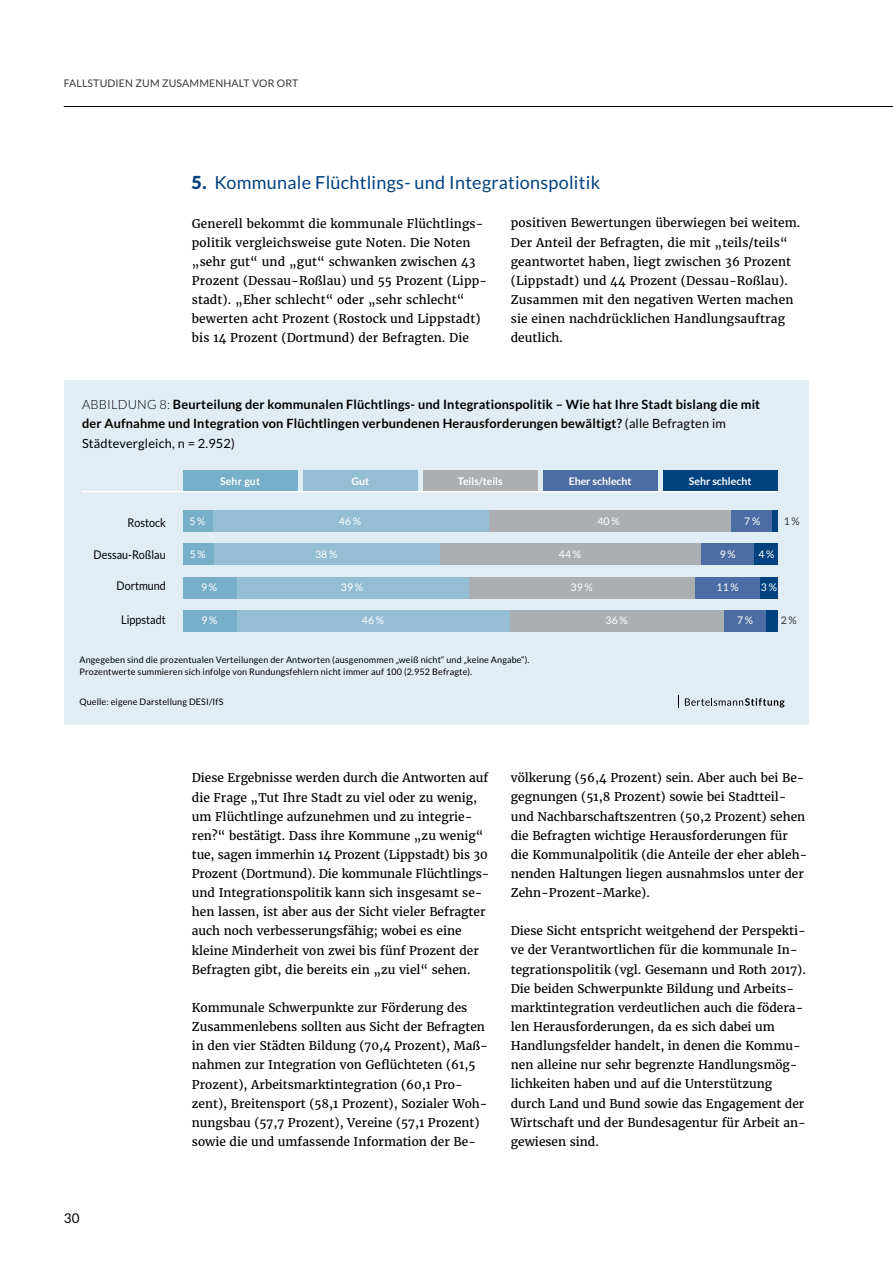
<style>
.page{position:relative;width:893px;height:1263px;background:#fff}
.page>*{position:absolute;margin:0;border:0;box-sizing:border-box;transform-origin:0 0}
.t1{font:18px "Lato";letter-spacing:.015em;color:#004180}
.t2{font:13.5px "Lato";color:#000}
.t3{font:700 12.75px/19.2px "Lato";letter-spacing:.015em;color:#000}
.t4{font:12px/19.2px "Merriweather";color:#000}
.t5{font:12px "Lato";color:#000;scale:.9 1}
.t6{font:10.5px "Lato";letter-spacing:.015em;color:#fff}
.t7{font:700 10.5px "Lato";color:#fff}
.t8{font:10.5px "Lato";letter-spacing:.015em;color:#383a3a}
.t9{font:9px/12px "Lato";letter-spacing:.015em;color:#000}
.s1{font-weight:900}
.s2{font-weight:300}
.s3{font-weight:400}
</style>
<div class="page">
<hr style="left:64px;top:106px;width:829px;height:1px;background:#000">
<div style="left:64px;top:381px;width:744px;height:344px;background:#e1edf5"></div>
<svg style="left:685px;top:698px;width:99px;height:9px"></svg>
<svg style="left:678px;top:695px;width:1px;height:13px"></svg>
<div style="left:489px;top:510px;width:241px;height:22px;background:#abafb2"></div>
<div style="left:730px;top:510px;width:42px;height:22px;background:#4c6da3"></div>
<div style="left:772px;top:510px;width:6px;height:22px;background:#004180"></div>
<div style="left:213px;top:510px;width:276px;height:22px;background:#94bed4"></div>
<div style="left:183px;top:510px;width:30px;height:22px;background:#77aec8"></div>
<div style="left:439px;top:544px;width:262px;height:21px;background:#abafb2"></div>
<div style="left:701px;top:544px;width:53px;height:21px;background:#4c6da3"></div>
<div style="left:754px;top:544px;width:24px;height:21px;background:#004180"></div>
<div style="left:213px;top:544px;width:226px;height:21px;background:#94bed4"></div>
<div style="left:183px;top:544px;width:30px;height:21px;background:#77aec8"></div>
<div style="left:509px;top:610px;width:215px;height:21px;background:#abafb2"></div>
<div style="left:724px;top:610px;width:42px;height:21px;background:#4c6da3"></div>
<div style="left:766px;top:610px;width:12px;height:21px;background:#004180"></div>
<div style="left:236px;top:610px;width:274px;height:21px;background:#94bed4"></div>
<div style="left:183px;top:610px;width:53px;height:21px;background:#77aec8"></div>
<div style="left:466px;top:577px;width:232px;height:21px;background:#abafb2"></div>
<div style="left:695px;top:577px;width:65px;height:21px;background:#4c6da3"></div>
<div style="left:760px;top:577px;width:18px;height:21px;background:#004180"></div>
<div style="left:236px;top:577px;width:232px;height:21px;background:#94bed4"></div>
<div style="left:183px;top:577px;width:54px;height:21px;background:#77aec8"></div>
<div style="left:303px;top:470px;width:115px;height:21px;background:#94bed4"></div>
<div style="left:423px;top:470px;width:115px;height:21px;background:#abafb2"></div>
<div style="left:543px;top:470px;width:115px;height:21px;background:#4c6da3"></div>
<div style="left:663px;top:470px;width:115px;height:21px;background:#004180"></div>
<div style="left:183px;top:470px;width:115px;height:21px;background:#77aec8"></div>
<hr style="left:82px;top:491px;width:696px;height:1px;background:#fff">
<p class="t8" style="left:64px;top:77px;width:236px">FALLSTUDIEN ZUM ZUSAMMENHALT VOR ORT</p>
<h1 class="t1" style="left:192px;top:173px;width:410px"><span class="s1">5.</span> Kommunale Flüchtlings- und Integrationspolitik</h1>
<p class="t4" style="left:192px;top:213px;width:297px">Generell bekommt die kommunale Flüchtlings&shy;politik vergleichsweise gute Noten. Die Noten „sehr gut“ und „gut“ schwanken zwischen 43<br>Prozent (Dessau- Roßlau) und 55 Prozent (Lipp&shy;stadt). „Eher schlecht“ oder „sehr schlecht“ bewerten acht Prozent (Rostock und Lippstadt) bis 14 Prozent (Dortmund) der Befragten. Die</p>
<p class="t4" style="left:511px;top:213px;width:291px">positiven Bewertungen überwiegen bei weitem.<br>Der Anteil der Befragten, die mit „teils/teils“ geantwortet haben, liegt zwischen 36 Prozent (Lippstadt) und 44 Prozent (Dessau- Roßlau).<br>Zusammen mit den negativen Werten machen sie einen nachdrücklichen Handlungsauftrag deutlich.</p>
<p class="t3" style="left:82px;top:395px;width:680px"><span class="s2">ABBILDUNG 8:</span> Beurteilung der kommunalen Flüchtlings- und Integrationspolitik – Wie hat Ihre Stadt bislang die mit der Aufnahme und Integration von Flüchtlingen verbundenen Herausforderungen bewältigt? <span class="s3">(alle Befragten im<br>Städtevergleich, n = 2.952)</span></p>
<p class="t7" style="left:220px;top:475px;width:42px">Sehr gut</p>
<p class="t7" style="left:351px;top:475px;width:19px">Gut</p>
<p class="t7" style="left:458px;top:475px;width:46px">Teils/teils</p>
<p class="t7" style="left:569px;top:475px;width:64px">Eher schlecht</p>
<p class="t7" style="left:689px;top:475px;width:64px">Sehr schlecht</p>
<p class="t5" style="left:127px;top:515px;width:44px">Rostock</p>
<p class="t5" style="left:94px;top:547px;width:82px">Dessau-Roßlau</p>
<p class="t6" style="left:190px;top:515px;width:17px">5%</p>
<p class="t6" style="left:339px;top:515px;width:24px">46%</p>
<p class="t6" style="left:597px;top:515px;width:24px">40%</p>
<p class="t6" style="left:744px;top:515px;width:17px">7%</p>
<p class="t8" style="left:784px;top:515px;width:17px">1%</p>
<p class="t6" style="left:190px;top:548px;width:17px">5%</p>
<p class="t6" style="left:315px;top:548px;width:24px">38%</p>
<p class="t6" style="left:559px;top:548px;width:24px">44%</p>
<p class="t6" style="left:720px;top:548px;width:17px">9%</p>
<p class="t6" style="left:759px;top:548px;width:17px">4%</p>
<p class="t5" style="left:117px;top:579px;width:56px">Dortmund</p>
<p class="t6" style="left:201px;top:581px;width:17px">9%</p>
<p class="t6" style="left:341px;top:581px;width:24px">39%</p>
<p class="t6" style="left:571px;top:581px;width:24px">39%</p>
<p class="t6" style="left:717px;top:581px;width:24px">11%</p>
<p class="t6" style="left:761px;top:581px;width:17px">3%</p>
<p class="t5" style="left:121px;top:613px;width:51px">Lippstadt</p>
<p class="t6" style="left:201px;top:615px;width:17px">9%</p>
<p class="t6" style="left:362px;top:615px;width:24px">46%</p>
<p class="t6" style="left:605px;top:615px;width:24px">36%</p>
<p class="t6" style="left:737px;top:615px;width:17px">7%</p>
<p class="t8" style="left:781px;top:615px;width:17px">2%</p>
<p class="t9" style="left:79px;top:653px;width:452px">Angegeben sind die prozentualen Verteilungen der Antworten (ausgenommen „weiß nicht“ und „keine Angabe“).<br>Prozentwerte summieren sich infolge von Rundungsfehlern nicht immer auf 100 (2.952 Befragte).</p>
<p class="t9" style="left:79px;top:695px;width:145px">Quelle: eigene Darstellung DESI/IfS</p>
<p class="t2" style="left:64px;top:1210px;width:17px">30</p>
<p class="t4" style="left:192px;top:768px;width:298px">Diese Ergebnisse werden durch die Antworten auf die Frage „Tut Ihre Stadt zu viel oder zu wenig, um Flüchtlinge aufzunehmen und zu integrie&shy;ren?“ bestätigt. Dass ihre Kommune „zu wenig“ tue, sagen immerhin 14 Prozent (Lippstadt) bis 30<br>Prozent (Dortmund). Die kommunale Flüchtlings&shy;und Integrationspolitik kann sich insgesamt se&shy;hen lassen, ist aber aus der Sicht vieler Befragter auch noch verbesserungsfähig; wobei es eine kleine Minderheit von zwei bis fünf Prozent der Befragten gibt, die bereits ein „zu viel“ sehen.</p>
<p class="t4" style="left:192px;top:998px;width:297px">Kommunale Schwerpunkte zur Förderung des Zusammenlebens sollten aus Sicht der Befragten in den vier Städten Bildung (70,4 Prozent), Maß&shy;nahmen zur Integration von Geflüchteten (61,5<br>Prozent), Arbeitsmarktintegration (60,1 Pro&shy;zent), Breitensport (58,1 Prozent), Sozialer Woh&shy;nungsbau (57,7 Prozent), Vereine (57,1 Prozent) sowie die und umfassende Information der Be-</p>
<p class="t4" style="left:511px;top:768px;width:298px">völkerung (56,4 Prozent) sein. Aber auch bei Be&shy;gegnungen (51,8 Prozent) sowie bei Stadtteil&shy;und Nachbarschaftszentren (50,2 Prozent) sehen die Befragten wichtige Herausforderungen für die Kommunalpolitik (die Anteile der eher ableh&shy;nenden Haltungen liegen ausnahmslos unter der Zehn- Prozent- Marke).</p>
<p class="t4" style="left:511px;top:921px;width:297px">Diese Sicht entspricht weitgehend der Perspekti&shy;ve der Verantwortlichen für die kommunale In&shy;tegrationspolitik (vgl. Gesemann und Roth 2017).<br>Die beiden Schwerpunkte Bildung und Arbeits&shy;marktintegration verdeutlichen auch die födera&shy;len Herausforderungen, da es sich dabei um Handlungsfelder handelt, in denen die Kommu&shy;nen alleine nur sehr begrenzte Handlungsmög&shy;lichkeiten haben und auf die Unterstützung durch Land und Bund sowie das Engagement der Wirtschaft und der Bundesagentur für Arbeit an&shy;gewiesen sind.</p>
</div>
